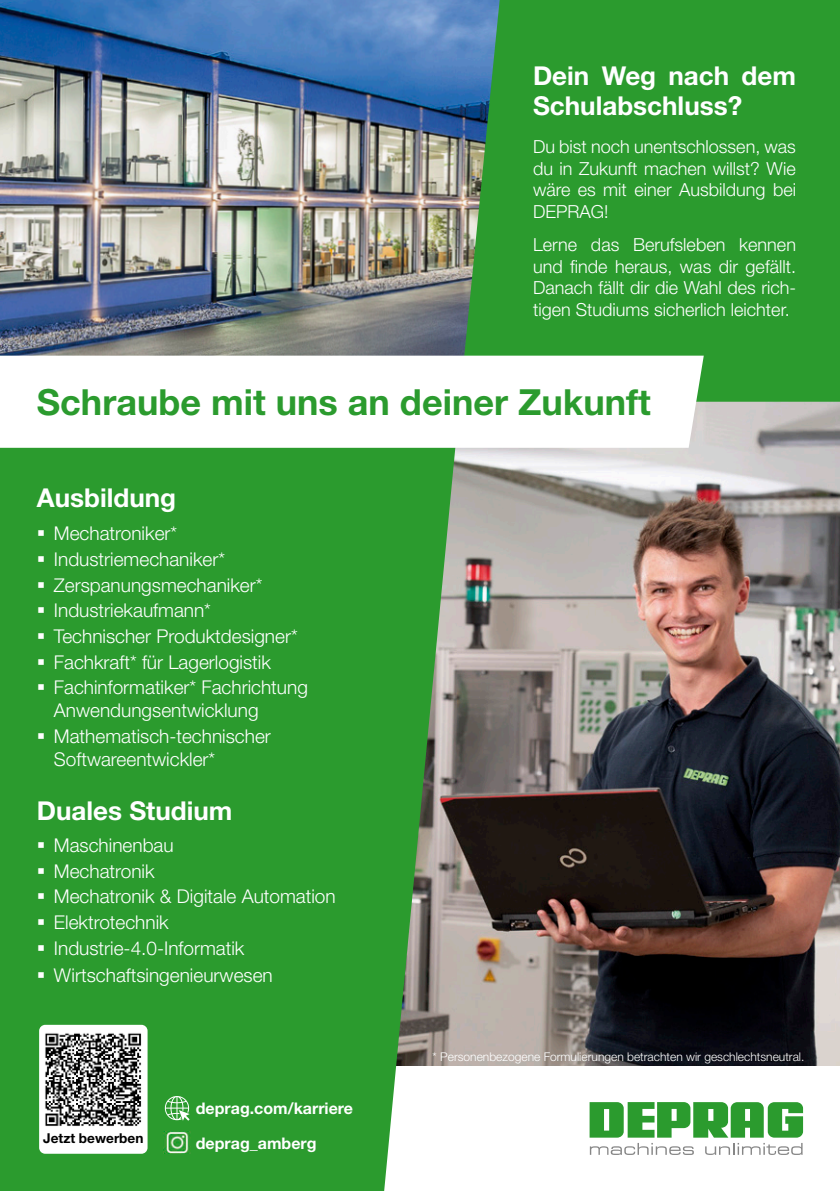
<style>
.page{position:relative;width:840px;height:1191px;background:#fff}
.page>*{position:absolute;margin:0;border:0;box-sizing:border-box;transform-origin:0 0}
.t1{font:700 36px "Helvetica Neue LT Std";color:#2b9b2e}
.t2{font:700 26px/30px "Helvetica Neue LT Std";color:#fff}
.t3{font:300 19px/22.8px "Helvetica Neue LT Std";color:#fff}
.t4{font:300 18px/21.6px "Helvetica Neue LT Std";color:#fff;text-align:justify}
.t5{font:700 16px "Helvetica Neue LT Std";color:#fff}
.t6{font:700 13.6px "Helvetica Neue LT Std";color:#000}
.t7{font:300 12px "Helvetica Neue LT Std";color:#fff}
</style>
<div class="page">
<img style="left:0;top:0;width:459px;height:356px">
<img style="left:459px;top:402px;width:380px;height:664px">
<svg style="left:589px;top:1102px;width:213px;height:35px"></svg>
<svg style="left:589px;top:1143px;width:104px;height:12px"></svg>
<svg style="left:705px;top:1143px;width:97px;height:12px"></svg>
<div style="left:0;top:448px;width:459px;height:743px;background:#2b9b2e"></div>
<div style="left:459px;top:0;width:380px;height:402px;background:#2b9b2e"></div>
<svg style="left:0;top:356px;width:703px;height:92px"></svg>
<div style="left:39px;top:1024px;width:108px;height:129px;background:#fff;border-radius:6px"></div>
<img style="left:163px;top:1131px;width:28px;height:22px">
<svg style="left:165px;top:1096px;width:24px;height:24px"></svg>
<img style="left:45px;top:1033px;width:97px;height:93px">
<h2 class="t2" style="left:532px;top:60px;width:264px">Dein Weg nach dem<br>Schulabschluss?</h2>
<p class="t4" style="left:532px;top:136px;width:264px">Du bist noch unentschlossen, was du in Zukunft machen willst? Wie wäre es mit einer Ausbildung bei DEPRAG!</p>
<p class="t4" style="left:532px;top:233px;width:264px">Lerne das Berufsleben kennen und finde heraus, was dir gefällt.<br>Danach fällt dir die Wahl des rich&shy;tigen Studiums sicherlich leichter.</p>
<h1 class="t1" style="left:37px;top:379px;width:615px">Schraube mit uns an deiner Zukunft</h1>
<h2 class="t2" style="left:37px;top:482px;width:141px">Ausbildung</h2>
<p class="t3" style="left:37px;top:522px;width:142px">▪ Mechatroniker*</p>
<p class="t3" style="left:37px;top:547px;width:190px">▪ Industriemechaniker*</p>
<p class="t3" style="left:37px;top:573px;width:227px">▪ Zerspanungsmechaniker*</p>
<p class="t3" style="left:37px;top:599px;width:175px">▪ Industriekaufmann*</p>
<p class="t3" style="left:37px;top:624px;width:262px">▪ Technischer Produktdesigner*</p>
<p class="t3" style="left:37px;top:650px;width:235px">▪ Fachkraft* für Lagerlogistik</p>
<p class="t3" style="left:54px;top:675px;width:255px;text-indent:-17px">▪ Fachinformatiker* Fachrichtung<br>Anwendungsentwicklung</p>
<p class="t3" style="left:54px;top:724px;width:218px;text-indent:-17px">▪ Mathematisch-technischer<br>Softwareentwickler*</p>
<h2 class="t2" style="left:37px;top:794px;width:197px">Duales Studium</h2>
<p class="t3" style="left:37px;top:833px;width:138px">▪ Maschinenbau</p>
<p class="t3" style="left:37px;top:859px;width:119px">▪ Mechatronik</p>
<p class="t3" style="left:37px;top:885px;width:300px">▪ Mechatronik &amp; Digitale Automation</p>
<p class="t3" style="left:37px;top:910px;width:133px">▪ Elektrotechnik</p>
<p class="t3" style="left:37px;top:936px;width:209px">▪ Industrie-4.0-Informatik</p>
<p class="t3" style="left:37px;top:963px;width:237px">▪ Wirtschaftsingenieurwesen</p>
<p class="t6" style="left:43px;top:1129px;width:102px">Jetzt bewerben</p>
<p class="t5" style="left:196px;top:1098px;width:159px">deprag.com/karriere</p>
<p class="t5" style="left:196px;top:1133px;width:122px">deprag_amberg</p>
<p class="t7" style="left:432px;top:1049px;width:373px">* Personenbezogene Formulierungen betrachten wir geschlechtsneutral.</p>
</div>
